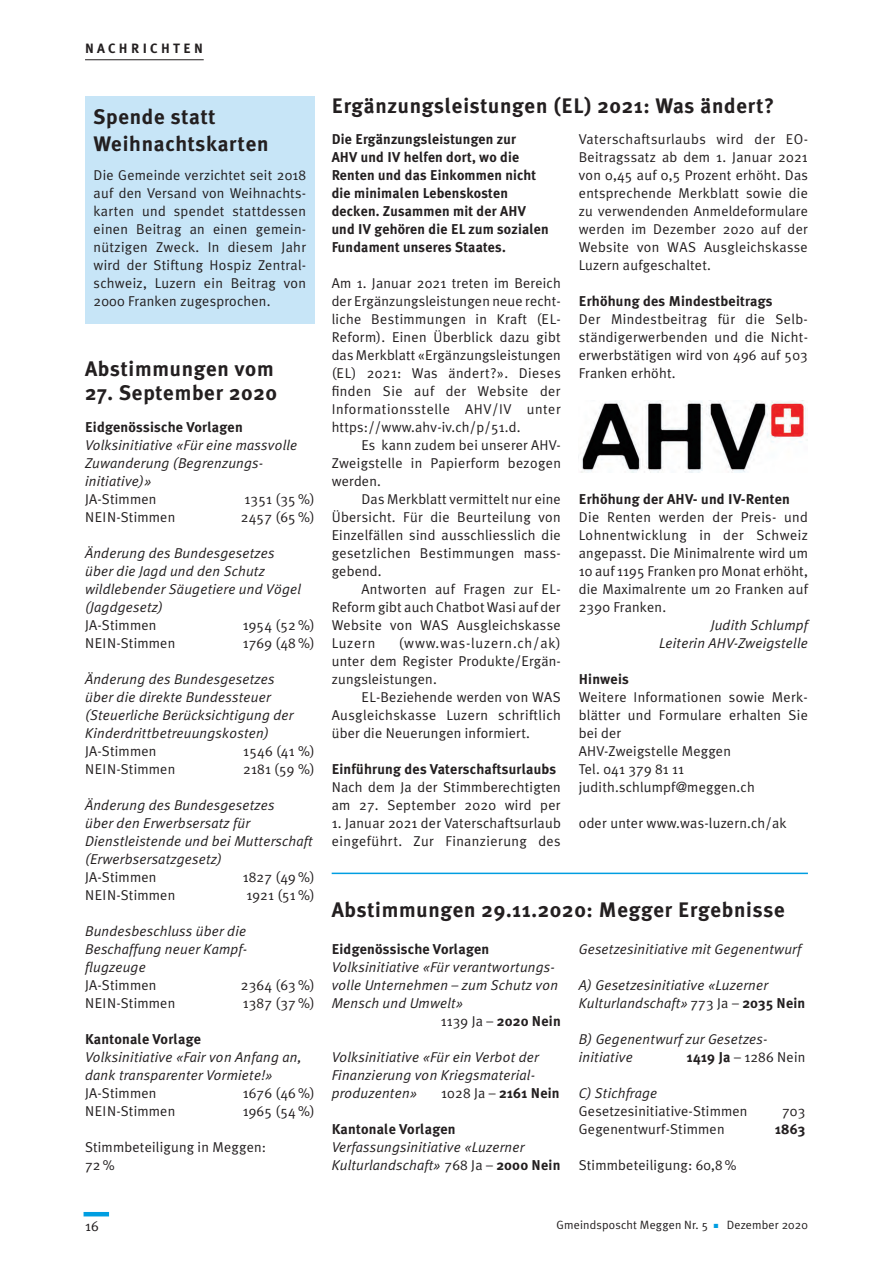
<style>
.page{position:relative;width:893px;height:1263px;background:#fff}
.page>*{position:absolute;margin:0;border:0;box-sizing:border-box;transform-origin:0 0}
.t1{font:700 21px/27px "Meta Plus";letter-spacing:.035em;color:#231f20}
.t2{font:14.25px/18px "Meta Plus Normal";letter-spacing:.015em;color:#231f20;text-align:justify}
.t3{font:italic 14.25px/18px "Meta Plus Normal";letter-spacing:.015em;color:#231f20}
.t4{font:700 14.25px/18px "Meta Plus";letter-spacing:.015em;color:#231f20}
.t5{font:700 13.5px "Meta Plus";letter-spacing:.25em;color:#231f20}
.t6{font:12px "Meta Plus Normal";letter-spacing:.015em;color:#231f20}
.s1{font-family:"Meta Plus Normal";font-weight:400}
.s2{font-style:normal}
.s3{font-family:"Meta Plus";font-weight:700;font-style:normal}
.s4{font-family:"Meta Plus";font-weight:700}
.s5{color:#009ee1}
</style>
<div class="page">
<hr style="left:84px;top:1212px;width:25px;height:4px;background:#009ee1">
<hr style="left:85px;top:59px;width:119px;height:1px;background:#231f20">
<hr style="left:332px;top:873px;width:476px;height:1px;background:#009ee1">
<img style="left:578px;top:401px;width:230px;height:71px">
<div style="left:85px;top:97px;width:230px;height:227px;background:#c7e5f7"></div>
<p class="t5" style="left:85px;top:41px;width:119px">NACHRICHTEN</p>
<h1 class="t1" style="left:94px;top:103px;width:176px">Spende statt<br>Weihnachtskarten</h1>
<p class="t2" style="left:94px;top:166px;width:214px">Die Gemeinde verzichtet seit 2018 auf den Versand von Weihnachts&shy;karten und spendet stattdessen einen Beitrag an einen gemein&shy;nützigen Zweck. In diesem Jahr wird der Stiftung Hospiz Zentral&shy;schweiz, Luzern ein Beitrag von 2000 Franken zugesprochen.</p>
<h1 class="t1" style="left:85px;top:355px;width:190px">Abstimmungen vom</h1>
<h1 class="t1" style="left:85px;top:379px;width:193px">27. September 2020</h1>
<p class="t4" style="left:85px;top:418px;width:159px">Eidgenössische Vorlagen</p>
<p class="t3" style="left:85px;top:436px;width:214px">Volksinitiative «Für eine massvolle<br>Zuwanderung (Begrenzungs&shy;initiative)»</p>
<p class="t2" style="left:85px;top:490px;width:73px">JA-Stimmen</p>
<p class="t2" style="left:245px;top:490px;width:72px">1351 (35 %)</p>
<p class="t2" style="left:85px;top:508px;width:92px">NEIN-Stimmen</p>
<p class="t2" style="left:241px;top:508px;width:75px">2457 (65 %)</p>
<p class="t3" style="left:85px;top:544px;width:217px">Änderung des Bundesgesetzes über die Jagd und den Schutz wildlebender Säugetiere und Vögel (Jagdgesetz)</p>
<p class="t2" style="left:85px;top:616px;width:73px">JA-Stimmen</p>
<p class="t2" style="left:243px;top:616px;width:73px">1954 (52 %)</p>
<p class="t2" style="left:85px;top:634px;width:92px">NEIN-Stimmen</p>
<p class="t2" style="left:243px;top:634px;width:73px">1769 (48 %)</p>
<p class="t3" style="left:85px;top:670px;width:210px">Änderung des Bundesgesetzes über die direkte Bundessteuer (Steuerliche Berücksichtigung der<br>Kinderdrittbetreuungskosten)</p>
<p class="t2" style="left:85px;top:742px;width:73px">JA-Stimmen</p>
<p class="t2" style="left:243px;top:742px;width:73px">1546 (41 %)</p>
<p class="t2" style="left:85px;top:760px;width:92px">NEIN-Stimmen</p>
<p class="t2" style="left:243px;top:760px;width:73px">2181 (59 %)</p>
<p class="t3" style="left:85px;top:796px;width:229px">Änderung des Bundesgesetzes<br>über den Erwerbsersatz für<br>Dienstleistende und bei Mutterschaft (Erwerbsersatzgesetz)</p>
<p class="t2" style="left:85px;top:868px;width:73px">JA-Stimmen</p>
<p class="t2" style="left:243px;top:868px;width:73px">1827 (49 %)</p>
<p class="t2" style="left:85px;top:886px;width:92px">NEIN-Stimmen</p>
<p class="t2" style="left:246px;top:886px;width:70px">1921 (51 %)</p>
<p class="t3" style="left:85px;top:922px;width:164px;text-align:justify">Bundesbeschluss über die Beschaffung neuer Kampf&shy;flugzeuge</p>
<p class="t2" style="left:85px;top:976px;width:73px">JA-Stimmen</p>
<p class="t2" style="left:241px;top:976px;width:75px">2364 (63 %)</p>
<p class="t2" style="left:85px;top:994px;width:92px">NEIN-Stimmen</p>
<p class="t2" style="left:243px;top:994px;width:73px">1387 (37 %)</p>
<p class="t4" style="left:85px;top:1030px;width:118px">Kantonale Vorlage</p>
<p class="t3" style="left:85px;top:1048px;width:218px">Volksinitiative «Fair von Anfang an, dank transparenter Vormiete!»</p>
<p class="t2" style="left:85px;top:1084px;width:73px">JA-Stimmen</p>
<p class="t2" style="left:243px;top:1084px;width:73px">1676 (46 %)</p>
<p class="t2" style="left:85px;top:1102px;width:92px">NEIN-Stimmen</p>
<p class="t2" style="left:243px;top:1102px;width:73px">1965 (54 %)</p>
<p class="t2" style="left:85px;top:1138px;width:183px">Stimmbeteiligung in Meggen:<br>72%</p>
<h1 class="t1" style="left:332px;top:92px;width:444px">Ergänzungsleistungen (EL) 2021: Was ändert?</h1>
<p class="t4" style="left:332px;top:130px;width:219px">Die Ergänzungsleistungen zur<br>AHV und IV helfen dort, wo die<br>Renten und das Einkommen nicht die minimalen Lebenskosten decken. Zusammen mit der AHV und IV gehören die EL zum sozialen<br>Fundament unseres Staates.</p>
<p class="t2" style="left:332px;top:274px;width:231px">Am 1. Januar 2021 treten im Bereich der Ergänzungsleistungen neue recht&shy;liche Bestimmungen in Kraft (EL-Reform). Einen Überblick dazu gibt das Merkblatt «Ergänzungsleistungen (EL) 2021: Was ändert?». Dieses finden Sie auf der Website der Informationsstelle AHV/IV unter https://www.ahv-iv.ch/p/51.d.</p>
<p class="t2" style="left:332px;top:436px;width:231px;text-indent:30px">Es kann zudem bei unserer AHV-Zweigstelle in Papierform bezogen werden.</p>
<p class="t2" style="left:332px;top:490px;width:231px;text-indent:30px">Das Merkblatt vermittelt nur eine Übersicht. Für die Beurteilung von Einzelfällen sind ausschliesslich die gesetzlichen Bestimmungen mass&shy;gebend.</p>
<p class="t2" style="left:332px;top:580px;width:231px;text-indent:30px">Antworten auf Fragen zur EL-Reform gibt auch Chatbot Wasi auf der Website von WAS Ausgleichskasse Luzern</p>
<p class="t2" style="left:332px;top:634px;width:231px;text-indent:67px">(www.was-luzern.ch/ak) unter dem Register Produkte/Ergän&shy;zungsleistungen.</p>
<p class="t2" style="left:332px;top:688px;width:231px;text-indent:30px">EL-Beziehende werden von WAS Ausgleichskasse Luzern schriftlich über die Neuerungen informiert.</p>
<p class="t4" style="left:332px;top:760px;width:226px">Einführung des Vaterschaftsurlaubs</p>
<p class="t2" style="left:332px;top:778px;width:231px">Nach dem Ja der Stimmberechtigten am 27. September 2020 wird per</p>
<p class="t2" style="left:332px;top:814px;width:231px">1. Januar 2021 der Vaterschaftsurlaub eingeführt. Zur Finanzierung des</p>
<p class="t2" style="left:579px;top:130px;width:231px">Vaterschaftsurlaubs wird der EO-Beitragssatz ab dem 1. Januar 2021 von 0,45 auf 0,5 Prozent erhöht. Das entsprechende Merkblatt sowie die zu verwendenden Anmeldeformulare werden im Dezember 2020 auf der Website von WAS Ausgleichskasse Luzern aufgeschaltet.</p>
<p class="t4" style="left:579px;top:292px;width:195px">Erhöhung des Mindestbeitrags</p>
<p class="t2" style="left:579px;top:310px;width:231px">Der Mindestbeitrag für die Selb&shy;ständigerwerbenden und die Nicht&shy;erwerbstätigen wird von 496 auf 503<br>Franken erhöht.</p>
<p class="t4" style="left:579px;top:490px;width:213px">Erhöhung der AHV- und IV-Renten</p>
<p class="t2" style="left:579px;top:508px;width:231px">Die Renten werden der Preis- und Lohnentwicklung in der Schweiz angepasst. Die Minimalrente wird um 10 auf 1195 Franken pro Monat erhöht, die Maximalrente um 20 Franken auf 2390 Franken.</p>
<p class="t3" style="left:659px;top:616px;width:150px;text-align:right">Judith Schlumpf<br>Leiterin AHV-Zweigstelle</p>
<p class="t4" style="left:579px;top:670px;width:52px">Hinweis</p>
<p class="t2" style="left:579px;top:688px;width:231px;text-align:left">Weitere Informationen sowie Merk&shy;blätter und Formulare erhalten Sie bei der<br>AHV-Zweigstelle Meggen<br>Tel. 041 379 81 11 judith.schlumpf@meggen.ch</p>
<p class="t2" style="left:579px;top:814px;width:209px">oder unter www.was-luzern.ch/ak</p>
<h1 class="t1" style="left:332px;top:896px;width:455px">Abstimmungen 29.11.2020: Megger Ergebnisse</h1>
<p class="t4" style="left:332px;top:940px;width:159px">Eidgenössische Vorlagen</p>
<p class="t3" style="left:332px;top:958px;width:228px">Volksinitiative «Für verantwortungs&shy;volle Unternehmen – zum Schutz von<br>Mensch und Umwelt»</p>
<p class="t4" style="left:441px;top:1012px;width:122px"><span class="s1">1139 Ja –</span> 2020 Nein</p>
<p class="t3" style="left:332px;top:1048px;width:209px">Volksinitiative «Für ein Verbot der<br>Finanzierung von Kriegsmaterial&shy;produzenten»</p>
<p class="t4" style="left:441px;top:1084px;width:120px"><span class="s1">1028 Ja –</span> 2161 Nein</p>
<p class="t4" style="left:332px;top:1120px;width:125px">Kantonale Vorlagen</p>
<p class="t3" style="left:332px;top:1138px;width:230px">Verfassungsinitiative «Luzerner<br>Kulturlandschaft» <span class="s2">768 Ja –</span> <span class="s3">2000 Nein</span></p>
<p class="t3" style="left:579px;top:940px;width:224px">Gesetzesinitiative mit Gegenentwurf</p>
<p class="t3" style="left:579px;top:976px;width:228px">A) Gesetzesinitiative «Luzerner<br>Kulturlandschaft» <span class="s2">773 Ja –</span> <span class="s3">2035 Nein</span></p>
<p class="t3" style="left:579px;top:1030px;width:190px">B) Gegenentwurf zur Gesetzes&shy;initiative</p>
<p class="t2" style="left:687px;top:1048px;width:120px"><span class="s4">1419 Ja</span> – 1286 Nein</p>
<p class="t3" style="left:579px;top:1084px;width:80px">C) Stichfrage</p>
<p class="t2" style="left:579px;top:1102px;width:170px">Gesetzesinitiative-Stimmen</p>
<p class="t2" style="left:782px;top:1102px;width:25px">703</p>
<p class="t2" style="left:579px;top:1120px;width:147px">Gegenentwurf-Stimmen</p>
<p class="t4" style="left:775px;top:1120px;width:32px">1863</p>
<p class="t2" style="left:579px;top:1156px;width:159px">Stimmbeteiligung: 60,8 %</p>
<p class="t2" style="left:85px;top:1217px;width:15px">16</p>
<p class="t6" style="left:556px;top:1218px;width:253px">Gmeindsposcht Meggen Nr. 5 <span class="s5">■</span> Dezember 2020</p>
</div>
